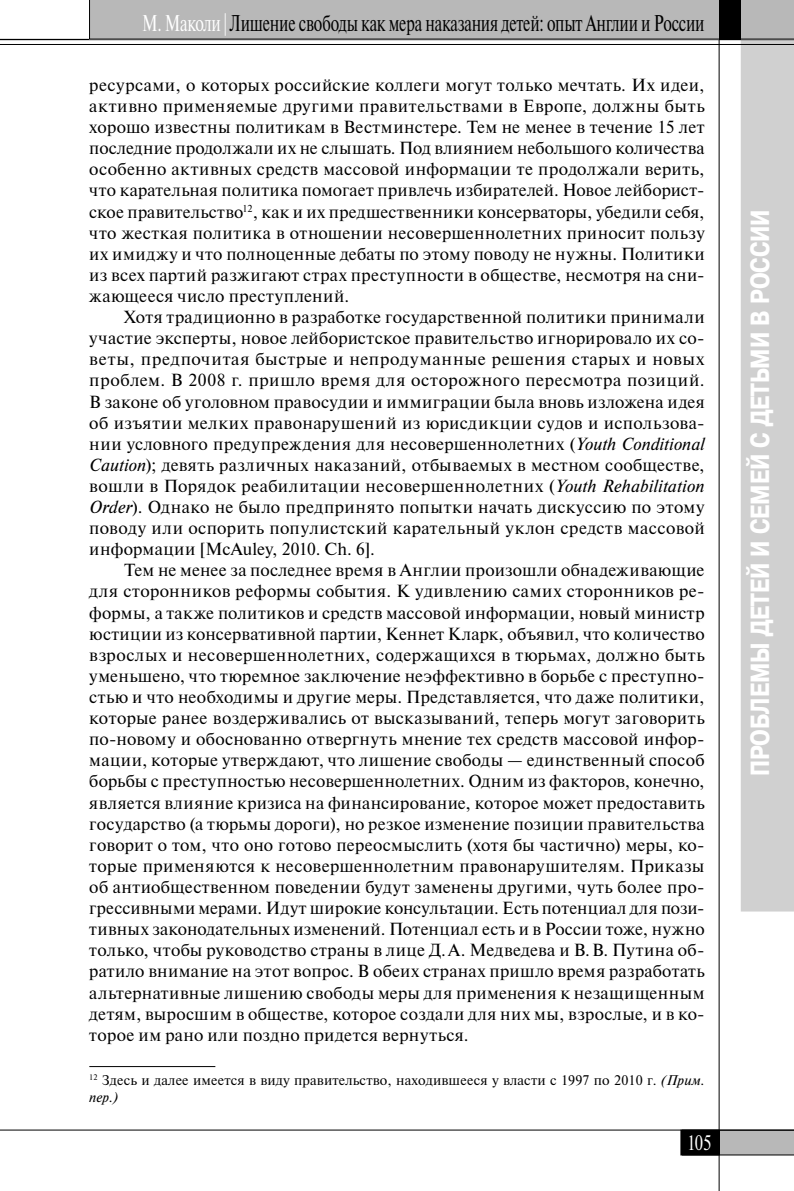
<style>
.page{position:relative;width:794px;height:1191px;background:#fff}
.page>*{position:absolute;margin:0;border:0;box-sizing:border-box;transform-origin:0 0}
.t1{font:700 26.25px "Pragmatica Cond C";color:#fff}
.t2{font:22.75px "Newton";letter-spacing:-.015em;color:#000;scale:.7 1}
.t3{font:21px "Newton";color:#fff;scale:.8 1}
.t4{font:17.5px/21.2px "Newton";letter-spacing:.02em;color:#000;text-align:justify}
.t5{font:14px/16.8px "Newton";letter-spacing:.01em;color:#000}
.s1{color:#fff}
.s2{font-style:italic}
</style>
<div class="page">
<div style="left:741px;top:40px;width:53px;height:871px;background:#d0d0d0"></div>
<svg style="left:719px;top:1130px;width:75px;height:25px"></svg>
<div style="left:681px;top:1130px;width:38px;height:25px;background:#000"></div>
<div style="left:680px;top:1130px;width:39px;height:25px;border:1px solid #000"></div>
<hr style="left:718px;top:0;width:1px;height:1191px;background:#000">
<hr style="left:0;top:1129px;width:794px;height:1px;background:#000">
<hr style="left:0;top:39px;width:794px;height:1px;background:#000">
<hr style="left:0;top:44px;width:794px;height:1px;background:#000">
<div style="left:89px;top:0;width:705px;height:39px;background:#b8b8b8"></div>
<div style="left:719px;top:0;width:22px;height:40px;background:#000"></div>
<hr style="left:89px;top:1066px;width:126px;height:1px;background:#000">
<h2 class="t2" style="left:142px;top:15px;width:805px"><span class="s1">М. Маколи |</span> Лишение свободы как мера наказания детей: опыт Англии и России</h2>
<p class="t4" style="left:89px;top:76px;width:617px">ресурсами, о которых российские коллеги могут только мечтать. Их идеи, активно применяемые другими правительствами в Европе, должны быть хорошо известны политикам в Вестминстере. Тем не менее в течение 15 лет последние продолжали их не слышать. Под влиянием небольшого количества особенно активных средств массовой информации те продолжали верить, что карательная политика помогает привлечь избирателей. Новое лейборист&shy;ское правительство<sup>12</sup>, как и их предшественники консерваторы, убедили себя, что жесткая политика в отношении несовершеннолетних приносит пользу их имиджу и что полноценные дебаты по этому поводу не нужны. Политики из всех партий разжигают страх преступности в обществе, несмотря на сни&shy;жающееся число преступлений.</p>
<p class="t4" style="left:89px;top:308px;width:617px;text-indent:35px">Хотя традиционно в разработке государственной политики принимали участие эксперты, новое лейбористское правительство игнорировало их со&shy;веты, предпочитая быстрые и непродуманные решения старых и новых проблем. В 2008 г. пришло время для осторожного пересмотра позиций.<br>В законе об уголовном правосудии и иммиграции была вновь изложена идея об изъятии мелких правонарушений из юрисдикции судов и использова&shy;нии условного предупреждения для несовершеннолетних (<span class="s2">Youth Conditional Caution</span>); девять различных наказаний, отбываемых в местном сообществе, вошли в Порядок реабилитации несовершеннолетних (<span class="s2">Youth Rehabilitation Order</span>). Однако не было предпринято попытки начать дискуссию по этому поводу или оспорить популистский карательный уклон средств массовой информации [McAuley, 2010. Ch. 6].</p>
<p class="t4" style="left:89px;top:561px;width:617px;text-indent:35px">Тем не менее за последнее время в Англии произошли обнадеживающие для сторонников реформы события. К удивлению самих сторонников ре&shy;формы, а также политиков и средств массовой информации, новый министр юстиции из консервативной партии, Кеннет Кларк, объявил, что количество взрослых и несовершеннолетних, содержащихся в тюрьмах, должно быть уменьшено, что тюремное заключение неэффективно в борьбе с преступно&shy;стью и что необходимы и другие меры. Представляется, что даже политики, которые ранее воздерживались от высказываний, теперь могут заговорить по-новому и обоснованно отвергнуть мнение тех средств массовой инфор&shy;мации, которые утверждают, что лишение свободы — единственный способ борьбы с преступностью несовершеннолетних. Одним из факторов, конечно, является влияние кризиса на финансирование, которое может предоставить государство (а тюрьмы дороги), но резкое изменение позиции правительства говорит о том, что оно готово переосмыслить (хотя бы частично) меры, ко&shy;торые применяются к несовершеннолетним правонарушителям. Приказы об антиобщественном поведении будут заменены другими, чуть более про&shy;грессивными мерами. Идут широкие консультации. Есть потенциал для пози&shy;тивных законодательных изменений. Потенциал есть и в России тоже, нужно только, чтобы руководство страны в лице Д. А. Медведева и В. В. Путина об&shy;ратило внимание на этот вопрос. В обеих странах пришло время разработать альтернативные лишению свободы меры для применения к незащищенным детям, выросшим в обществе, которое создали для них мы, взрослые, и в ко&shy;торое им рано или поздно придется вернуться.</p>
<p class="t5" style="left:89px;top:1073px;width:617px"><sup>12</sup> Здесь и далее имеется в виду правительство, находившееся у власти с 1997 по 2010 г. <span class="s2">(Прим. пер.)</span></p>
<p class="t3" style="left:687px;top:1135px;width:32px">105</p>
<h1 class="t1" style="left:750px;top:776px;width:569px;rotate:-90deg">ПРОБЛЕМЫ ДЕТЕЙ И СЕМЕЙ С ДЕТЬМИ В РОССИИ</h1>
</div>
